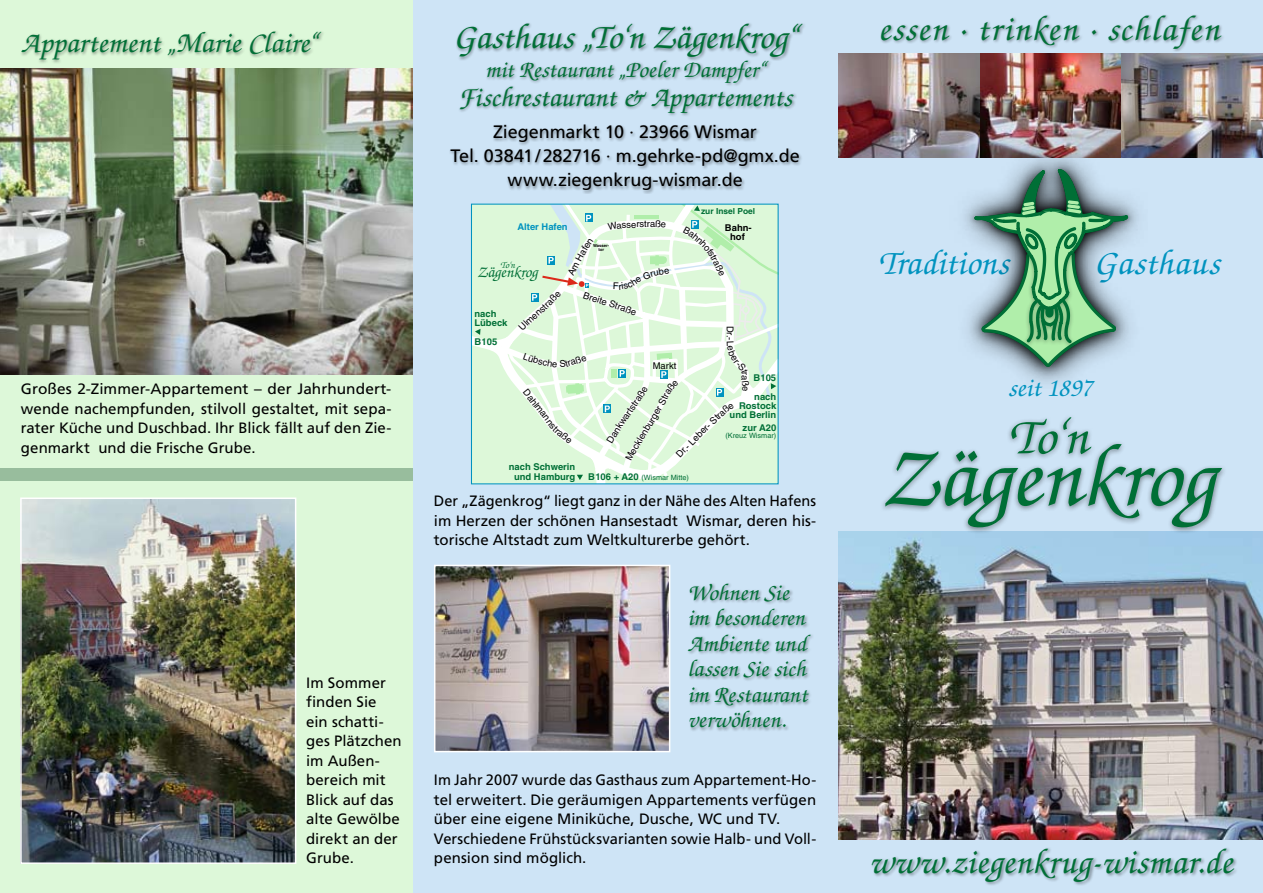
<style>
.page{position:relative;width:1263px;height:893px;background:#fff}
.page>*{position:absolute;margin:0;border:0;box-sizing:border-box;transform-origin:0 0}
.t1{font:italic 500 90.3px "Zapf Chancery";letter-spacing:-.01em;color:#006f36}
.t2{font:italic 500 53.7px "Zapf Chancery";color:#006f36}
.t3{font:italic 500 36px "Zapf Chancery";letter-spacing:.015em;color:#006f36}
.t4{font:italic 500 36px "Zapf Chancery";letter-spacing:-.005em;color:#006f36}
.t5{font:italic 500 36px "Zapf Chancery";letter-spacing:.04em;color:#006f36}
.t6{font:italic 500 36px "Zapf Chancery";letter-spacing:.005em;color:#0093bf}
.t7{font:italic 500 30px "Zapf Chancery";color:#006f36}
.t8{font:italic 500 28.5px "Zapf Chancery";color:#006f36}
.t9{font:italic 500 27px "Zapf Chancery";letter-spacing:-.01em;color:#0093bf}
.t10{font:italic 500 24px/25.5px "Zapf Chancery";color:#006f36}
.t11{font:18px/24px "Frutiger";letter-spacing:-.005em;color:#000;text-align:center}
.t12{font:italic 500 16.35px "Zapf Chancery";letter-spacing:-.01em;color:#006f36}
.t13{font:15px/19.5px "Frutiger";color:#000}
.t14{font:italic 500 9.75px "Zapf Chancery";color:#006f36}
.t15{font:9.45px "Helvetica";color:#000}
.t16{font:700 9.3px/9.3px "Helvetica";color:#006f36;text-align:right}
.t17{font:9.3px "Helvetica";color:#000}
.t18{font:700 9.3px "Helvetica";color:#0093bf}
.t19{font:700 9.3px/9.3px "Helvetica";color:#000;text-align:center}
.t20{font:700 8.25px "Helvetica";color:#006f36}
.t21{font:7.2px "Helvetica";color:#006f36}
.t22{font:700 4.2px/4.2px "Helvetica";color:#000;text-align:center}
.s1{font-weight:700;font-size:9.3px}
</style>
<div class="page">
<div style="left:838px;top:0;width:425px;height:893px;background:#cee4f6"></div>
<div style="left:880px;top:13px;width:345px;height:39px;background:#000;opacity:.4"></div>
<img style="left:838px;top:531px;width:425px;height:309px">
<div style="left:880px;top:413px;width:347px;height:121px;background:#000;opacity:.45"></div>
<img style="left:838px;top:53px;width:425px;height:104px">
<svg style="left:944px;top:139px;width:203px;height:244px"></svg>
<svg style="left:959px;top:154px;width:180px;height:224px"></svg>
<div style="left:970px;top:166px;width:162px;height:182px;background:#000;opacity:.3"></div>
<svg style="left:974px;top:169px;width:154px;height:200px"></svg>
<div style="left:870px;top:847px;width:367px;height:38px;background:#000;opacity:.4"></div>
<div style="left:412px;top:0;width:426px;height:893px;background:#cee4f6"></div>
<div style="left:687px;top:582px;width:128px;height:149px;background:#000;opacity:.4"></div>
<img style="left:437px;top:568px;width:230px;height:181px">
<div style="left:434px;top:565px;width:236px;height:187px;border:2px solid #fff"></div>
<div style="left:456px;top:22px;width:350px;height:39px;background:#000;opacity:.4"></div>
<div style="left:449px;top:59px;width:354px;height:135px;background:#000;opacity:.4"></div>
<div style="left:473px;top:329px;width:304px;height:153px;background:#ddf8d9"></div>
<svg style="left:493px;top:407px;width:21px;height:69px"></svg>
<svg style="left:480px;top:215px;width:34px;height:192px;background:#e0f8dd"></svg>
<svg style="left:475px;top:329px;width:5px;height:6px"></svg>
<div style="left:0;top:0;width:412px;height:893px;background:#ddf8d9"></div>
<img style="left:0;top:68px;width:412px;height:306px">
<img style="left:23px;top:500px;width:270px;height:361px">
<div style="left:20px;top:497px;width:276px;height:367px;border:2px solid #fff"></div>
<div style="left:0;top:468px;width:412px;height:12px;background:#98bd9d"></div>
<div style="left:20px;top:30px;width:306px;height:34px;background:#000;opacity:.4"></div>
<svg style="left:514px;top:204px;width:264px;height:276px;background:#e2f7e1"></svg>
<h3 class="t7" style="left:21px;top:28px;width:297px">Appartement „Marie Claire“</h3>
<p class="t13" style="left:21px;top:379px;width:372px;text-align:justify">Großes 2-Zimmer-Appartement – der Jahrhundert&shy;wende nachempfunden, stilvoll gestaltet, mit sepa&shy;rater Küche und Duschbad. Ihr Blick fällt auf den Zie&shy;genmarkt und die Frische Grube.</p>
<p class="t13" style="left:306px;top:673px;width:97px">Im Sommer finden Sie ein schatti&shy;ges Plätzchen im Außen&shy;bereich mit<br>Blick auf das alte Gewölbe direkt an der<br>Grube.</p>
<h3 class="t4" style="left:453px;top:19px;width:345px">Gasthaus „To‘n Zägenkrog“</h3>
<h3 class="t10" style="left:485px;top:58px;width:281px">mit Restaurant „Poeler Dampfer“</h3>
<h3 class="t8" style="left:458px;top:83px;width:336px">Fischrestaurant &amp; Appartements</h3>
<p class="t11" style="left:450px;top:120px;width:351px">Ziegenmarkt 10 · 23966 Wismar<br>Tel. 03841/282716 · m.gehrke-pd@gmx.de www.ziegenkrug-wismar.de</p>
<p class="t17" style="left:636px;top:219px;width:15px">rstr</p>
<p class="t15" style="left:718px;top:253px;width:23px;rotate:63deg">traße</p>
<p class="t20" style="left:701px;top:206px;width:56px">zur Insel Poel</p>
<p class="t18" style="left:517px;top:221px;width:52px">Alter Hafen</p>
<p class="t19" style="left:725px;top:223px;width:28px">Bahn&shy;hof</p>
<p class="t22" style="left:593px;top:243px;width:18px">Wasser&shy;tor</p>
<p class="t14" style="left:501px;top:260px;width:16px">To‘n</p>
<p class="t12" style="left:477px;top:264px;width:62px">Zägenkrog</p>
<p class="t16" style="left:474px;top:309px;width:35px;text-align:left">nach<br>Lübeck</p>
<p class="t16" style="left:474px;top:337px;width:24px">B105</p>
<p class="t17" style="left:585px;top:289px;width:57px;rotate:19deg">Breite Straße</p>
<p class="t17" style="left:653px;top:361px;width:25px">Markt</p>
<p class="t15" style="left:537px;top:396px;width:22px;rotate:52deg">hlma</p>
<p class="t16" style="left:509px;top:462px;width:68px;text-align:center">nach Schwerin und Hamburg</p>
<p class="t15" style="left:623px;top:411px;width:18px;rotate:-55deg">rtstr</p>
<p class="t15" style="left:627px;top:450px;width:47px;rotate:-59deg">ecklenburg</p>
<p class="t15" style="left:680px;top:445px;width:20px;rotate:-46deg">.- Le</p>
<p class="t21" style="left:588px;top:473px;width:102px"><span class="s1">B106 + A20</span> (Wismar Mitte)</p>
<p class="t15" style="left:736px;top:326px;width:17px;rotate:90deg">Dr.-</p>
<p class="t16" style="left:753px;top:373px;width:24px">B105</p>
<p class="t16" style="left:730px;top:392px;width:48px">nach<br>Rostock und Berlin</p>
<p class="t16" style="left:743px;top:423px;width:35px">zur A20</p>
<p class="t21" style="left:725px;top:431px;width:52px">(Kreuz Wismar)</p>
<p class="t13" style="left:434px;top:491px;width:384px;text-align:justify">Der „Zägenkrog“ liegt ganz in der Nähe des Alten Hafens im Herzen der schönen Hansestadt Wismar, deren his&shy;torische Altstadt zum Weltkulturerbe gehört.</p>
<h3 class="t10" style="left:687px;top:580px;width:121px">Wohnen Sie im besonderen<br>Ambiente und lassen Sie sich im Restaurant verwöhnen.</h3>
<p class="t13" style="left:434px;top:770px;width:384px">Im Jahr 2007 wurde das Gasthaus zum Appartement-Ho&shy;tel erweitert. Die geräumigen Appartements verfügen über eine eigene Miniküche, Dusche, WC und TV.<br>Verschiedene Frühstücksvarianten sowie Halb- und Voll&shy;pension sind möglich.</p>
<h3 class="t5" style="left:878px;top:10px;width:343px">essen · trinken · schlafen</h3>
<h3 class="t6" style="left:878px;top:245px;width:132px">Traditions</h3>
<h3 class="t6" style="left:1093px;top:245px;width:128px">Gasthaus</h3>
<h3 class="t9" style="left:1008px;top:374px;width:86px">seit 1897</h3>
<h2 class="t2" style="left:1008px;top:410px;width:81px">To‘n</h2>
<h1 class="t1" style="left:880px;top:432px;width:337px">Zägenkrog</h1>
<h3 class="t3" style="left:869px;top:844px;width:365px">www.ziegenkrug-wismar.de</h3>
</div>
